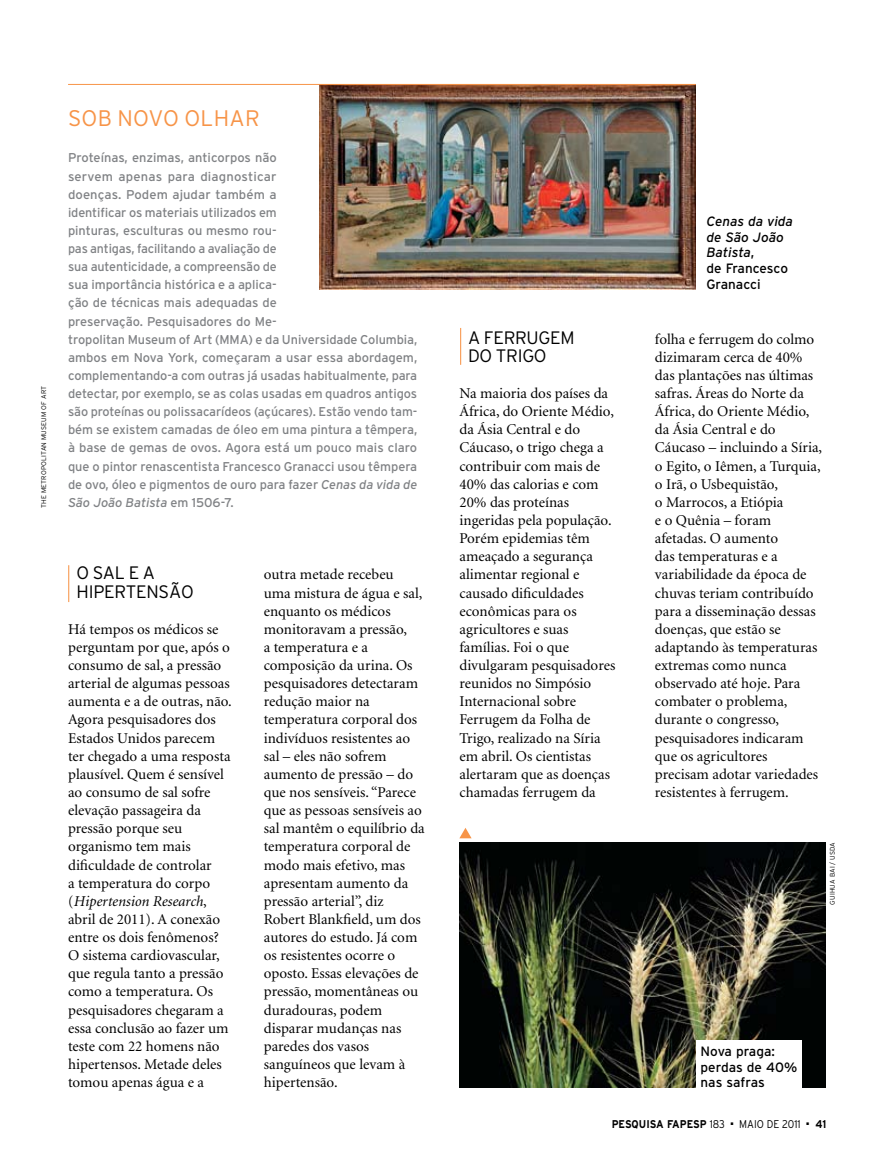
<style>
.page{position:relative;width:885px;height:1170px;background:#fff}
.page>*{position:absolute;margin:0;border:0;box-sizing:border-box;transform-origin:0 0}
.t1{font:300 22.5px "Interstate";letter-spacing:.01em;color:#f79448}
.t2{font:300 18px/18.1px "Interstate";letter-spacing:-.015em;color:#000}
.t3{font:15px/18.1px "Minion";color:#000}
.t4{font:italic 13.5px/15.8px "Interstate";color:#000}
.t5{font:13.5px/15.8px "Interstate";color:#000}
.t6{font:12.75px/18.1px "Interstate";letter-spacing:-.005em;color:#808285}
.t7{font:italic 12.75px "Interstate";letter-spacing:-.005em;color:#808285}
.t8{font:700 11.25px "Interstate";color:#000;scale:.9 1}
.t9{font:300 11.25px "Interstate";color:#000;scale:.9 1}
.t10{font:300 6.75px "Interstate";letter-spacing:.025em;color:#000}
.s1{font-style:italic}
.s2{font-style:normal}
.s3{font-weight:300}
</style>
<div class="page">
<img style="left:459px;top:842px;width:366px;height:244px">
<hr style="left:68px;top:565px;width:1px;height:37px;background:#f79448">
<hr style="left:460px;top:328px;width:1px;height:37px;background:#f79448">
<img style="left:319px;top:85px;width:376px;height:204px">
<div style="left:696px;top:1040px;width:105px;height:51px;background:#fff"></div>
<hr style="left:68px;top:84px;width:627px;height:1px;background:#f79448">
<svg style="left:459px;top:828px;width:12px;height:10px"></svg>
<p class="t10" style="left:40px;top:508px;width:124px;rotate:-90deg">THE METROPOLITAN M USEUM OF ART</p>
<h1 class="t1" style="left:68px;top:105px;width:193px">SOB NOVO OLHAR</h1>
<p class="t6" style="left:68px;top:149px;width:351px">Proteínas, enzimas, anticorpos não<br>servem apenas para diagnosticar<br>doenças. Podem ajudar também a<br>identificar os materiais utilizados em<br>pinturas, esculturas ou mesmo rou-<br>pas antigas, facilitando a avaliação de<br>sua autenticidade, a compreensão de<br>sua importância histórica e a aplica-<br>ção de técnicas mais adequadas de<br>preservação. Pesquisadores do Me-<br>tropolitan Museum of Art (MMA) e da Universidade Columbia, ambos em Nova York, começaram a usar essa abordagem, complementando-a com outras já usadas habitualmente, para detectar, por exemplo, se as colas usadas em quadros antigos são proteínas ou polissacarídeos (açúcares). Estão vendo tam&shy;bém se existem camadas de óleo em uma pintura a têmpera, à base de gemas de ovos. Agora está um pouco mais claro que o pintor renascentista Francesco Granacci usou têmpera de ovo, óleo e pigmentos de ouro para fazer <span class="s1">Cenas da vida de</span></p>
<p class="t7" style="left:68px;top:495px;width:167px">São João Batista <span class="s2">em 1506-7.</span></p>
<p class="t2" style="left:77px;top:563px;width:119px">O SAL E A<br>H IPERTENSÃO</p>
<p class="t3" style="left:68px;top:620px;width:165px">Há tempos os médicos se perguntam por que, após o consumo de sal, a pressão arterial de algumas pessoas aumenta e a de outras, não.<br>Agora pesquisadores dos<br>Estados Unidos parecem ter chegado a uma resposta plausível. Quem é sensível ao consumo de sal sofre elevação passageira da pressão porque seu organismo tem mais dificuldade de controlar<br>a temperatura do corpo (<span class="s1">Hipertension Research</span>, abril de 2011). A conexão entre os dois fenômenos?<br>O sistema cardiovascular, que regula tanto a pressão como a temperatura. Os pesquisadores chegaram a essa conclusão ao fazer um teste com 22 homens não hipertensos. Metade deles tomou apenas água e a</p>
<p class="t3" style="left:264px;top:566px;width:162px">outra metade recebeu<br>uma mistura de água e sal, enquanto os médicos monitoravam a pressão,<br>a temperatura e a composição da urina. Os pesquisadores detectaram redução maior na temperatura corporal dos indivíduos resistentes ao sal – eles não sofrem aumento de pressão – do que nos sensíveis. “Parece que as pessoas sensíveis ao sal mantêm o equilíbrio da temperatura corporal de modo mais efetivo, mas apresentam aumento da pressão arterial”, diz<br>Robert Blankfield, um dos autores do estudo. Já com os resistentes ocorre o oposto. Essas elevações de pressão, momentâneas ou duradouras, podem disparar mudanças nas paredes dos vasos sanguíneos que levam à hipertensão.</p>
<p class="t2" style="left:468px;top:328px;width:108px">A FERRUGEM<br>DO TRIGO</p>
<p class="t3" style="left:459px;top:385px;width:157px">Na maioria dos países da<br>África, do Oriente Médio, da Ásia Central e do<br>Cáucaso, o trigo chega a contribuir com mais de<br>40% das calorias e com<br>20% das proteínas ingeridas pela população.<br>Porém epidemias têm ameaçado a segurança alimentar regional e causado dificuldades econômicas para os agricultores e suas famílias. Foi o que divulgaram pesquisadores reunidos no Simpósio<br>Internacional sobre<br>Ferrugem da Folha de<br>Trigo, realizado na Síria em abril. Os cientistas alertaram que as doenças chamadas ferrugem da</p>
<p class="t4" style="left:706px;top:213px;width:88px">Cenas da vida de São João<br>Batista<span class="s2">,<br>de Francesco<br>Granacci</span></p>
<p class="t3" style="left:655px;top:330px;width:169px">folha e ferrugem do colmo dizimaram cerca de 40% das plantações nas últimas safras. Áreas do Norte da<br>África, do Oriente Médio, da Ásia Central e do<br>Cáucaso – incluindo a Síria, o Egito, o Iêmen, a Turquia, o Irã, o Usbequistão,<br>o Marrocos, a Etiópia<br>e o Quênia – foram afetadas. O aumento<br>das temperaturas e a variabilidade da época de chuvas teriam contribuído para a disseminação dessas doenças, que estão se adaptando às temperaturas extremas como nunca observado até hoje. Para combater o problema, durante o congresso, pesquisadores indicaram que os agricultores precisam adotar variedades resistentes à ferrugem.</p>
<p class="t10" style="left:828px;top:904px;width:64px;rotate:-90deg">GUIH UA BAI / USDA</p>
<p class="t5" style="left:700px;top:1043px;width:98px">Nova praga: perdas de 40% nas safras</p>
<p class="t8" style="left:611px;top:1117px;width:127px">PESQUISA FAPESP <span class="s3">183</span></p>
<p class="t9" style="left:730px;top:1117px;width:79px">■ MAIO DE 2011</p>
<p class="t8" style="left:806px;top:1117px;width:24px">■ 41</p>
</div>
